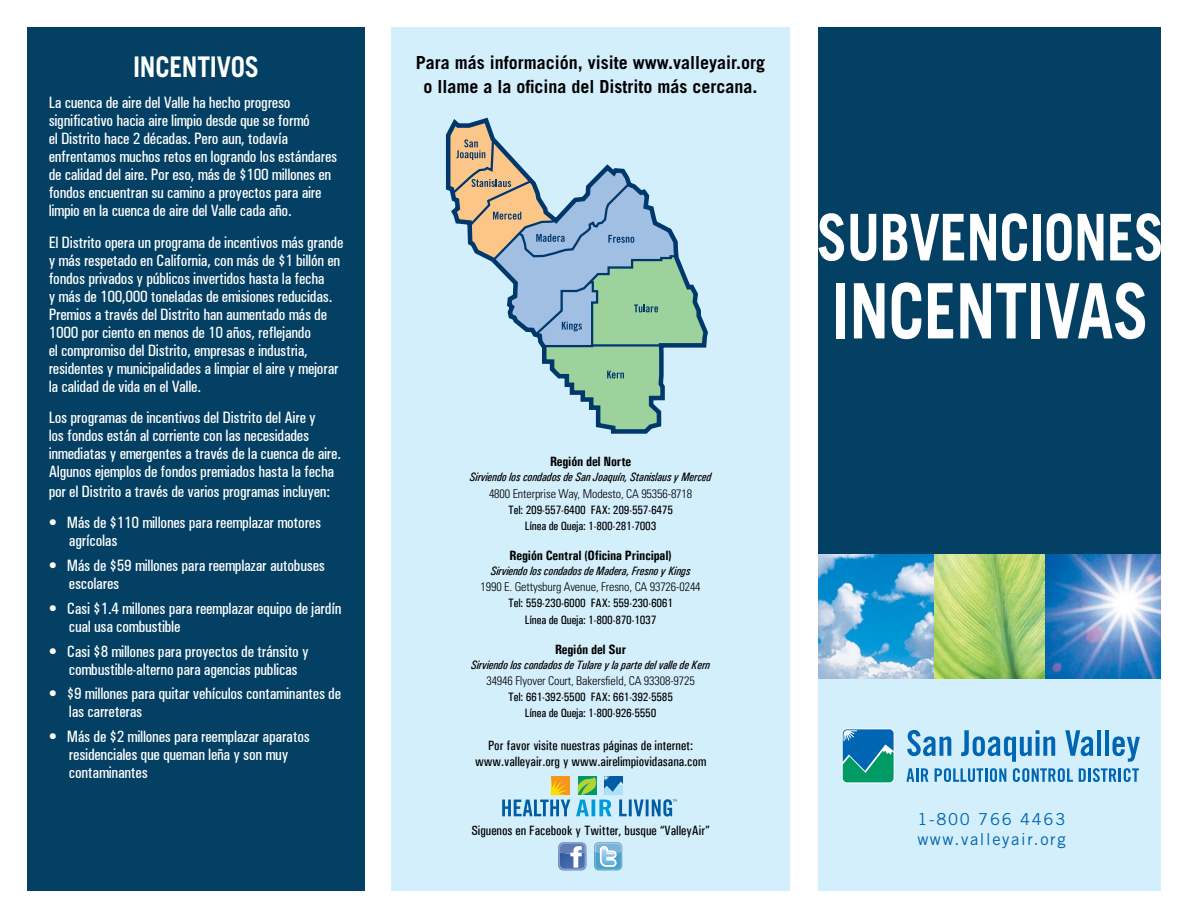
<style>
.page{position:relative;width:1188px;height:918px;background:#fff}
.page>*{position:absolute;margin:0;border:0;box-sizing:border-box;transform-origin:0 0}
.t1{font:700 76.5px "Trade Gothic LT Std";color:#fff;scale:.85 1}
.t2{font:700 64.5px "Trade Gothic LT Std";color:#fff;scale:.85 1}
.t3{font:700 28.5px "Trade Gothic LT Std";letter-spacing:-.01em;color:#fff;scale:.9 1}
.t4{font:700 18px/24px "Trade Gothic LT Std";color:#000;text-align:center}
.t5{font:500 16.5px/18px "Univers Condensed W1";letter-spacing:-.015em;color:#fff}
.t6{font:16.5px/19.8px "Trade Gothic LT Std";letter-spacing:.1em;color:#0066b3}
.t7{font:500 condensed 13.5px/16.2px "Univers";color:#000;text-align:center}
.t8{font:700 condensed 13.5px "Univers";letter-spacing:-.01em;color:#000}
.t9{font:500 condensed 12.15px/16.2px "Univers";letter-spacing:-.01em;color:#000;text-align:center}
.t10{font:italic 500 condensed 12.15px "Univers";letter-spacing:-.01em;color:#000}
.t11{font:300 condensed 12.15px "Univers LT Std";letter-spacing:-.01em;color:#000}
</style>
<div class="page">
<img style="left:1044px;top:553px;width:117px;height:127px">
<img style="left:933px;top:553px;width:111px;height:127px">
<img style="left:818px;top:553px;width:115px;height:127px">
<div style="left:818px;top:680px;width:343px;height:211px;background:#d4effc"></div>
<div style="left:27px;top:27px;width:337px;height:864px;background:#044063"></div>
<div style="left:392px;top:27px;width:398px;height:864px;background:#d4effc"></div>
<div style="left:818px;top:27px;width:343px;height:526px;background:#044063"></div>
<svg style="left:447px;top:121px;width:259px;height:310px"></svg>
<svg style="left:558px;top:842px;width:28px;height:28px"></svg>
<svg style="left:594px;top:842px;width:28px;height:28px"></svg>
<svg style="left:907px;top:730px;width:44px;height:26px"></svg>
<svg style="left:961px;top:730px;width:94px;height:32px"></svg>
<svg style="left:1065px;top:730px;width:28px;height:26px"></svg>
<hr style="left:1097px;top:730px;width:4px;height:26px;background:#0066b3">
<hr style="left:1105px;top:730px;width:4px;height:26px;background:#0066b3">
<svg style="left:1113px;top:736px;width:27px;height:26px"></svg>
<svg style="left:906px;top:768px;width:22px;height:14px"></svg>
<svg style="left:935px;top:768px;width:71px;height:14px"></svg>
<svg style="left:1013px;top:768px;width:60px;height:14px"></svg>
<svg style="left:1079px;top:768px;width:7px;height:14px"></svg>
<hr style="left:1088px;top:768px;width:3px;height:14px;background:#0066b3">
<svg style="left:1093px;top:768px;width:46px;height:14px"></svg>
<svg style="left:842px;top:728px;width:52px;height:55px"></svg>
<svg style="left:843px;top:729px;width:51px;height:53px;background:#18899b"></svg>
<svg style="left:502px;top:776px;width:68px;height:40px"></svg>
<svg style="left:576px;top:776px;width:101px;height:41px"></svg>
<h3 class="t3" style="left:133px;top:49px;width:141px">INCENTIVOS</h3>
<p class="t5" style="left:49px;top:94px;width:290px">La cuenca de aire del Valle ha hecho progreso significativo hacia aire limpio desde que se formó<br>el Distrito hace 2 décadas. Pero aun, todavía enfrentamos muchos retos en logrando los estándares de calidad del aire. Por eso, más de $100 millones en fondos encuentran su camino a proyectos para aire limpio en la cuenca de aire del Valle cada año.</p>
<p class="t5" style="left:49px;top:233px;width:296px">El Distrito opera un programa de incentivos más grande y más respetado en California, con más de $1 billón en fondos privados y públicos invertidos hasta la fecha<br>y más de 100,000 toneladas de emisiones reducidas.<br>Premios a través del Distrito han aumentado más de 1000 por ciento en menos de 10 años, reflejando<br>el compromiso del Distrito, empresas e industria, residentes y municipalidades a limpiar el aire y mejorar la calidad de vida en el Valle.</p>
<p class="t5" style="left:49px;top:409px;width:294px">Los programas de incentivos del Distrito del Aire y<br>los fondos están al corriente con las necesidades inmediatas y emergentes a través de la cuenca de aire.<br>Algunos ejemplos de fondos premiados hasta la fecha</p>
<p class="t5" style="left:49px;top:482px;width:283px">por el Distrito a través de varios programas incluyen:</p>
<p class="t5" style="left:69px;top:514px;width:254px;text-indent:-20px">• Más de $110 millones para reemplazar motores agrícolas</p>
<p class="t5" style="left:69px;top:557px;width:258px;text-indent:-20px">• Más de $59 millones para reemplazar autobuses escolares</p>
<p class="t5" style="left:69px;top:599px;width:274px;text-indent:-20px">• Casi $1.4 millones para reemplazar equipo de jardín cual usa combustible</p>
<p class="t5" style="left:49px;top:642px;width:262px;text-align:center">• Casi $8 millones para proyectos de tránsito y combustible-alterno para agencias publicas</p>
<p class="t5" style="left:69px;top:685px;width:274px;text-indent:-20px">• $9 millones para quitar vehículos contaminantes de las carreteras</p>
<p class="t5" style="left:69px;top:728px;width:242px;text-indent:-20px">• Más de $2 millones para reemplazar aparatos residenciales que queman leña y son muy contaminantes</p>
<p class="t4" style="left:416px;top:51px;width:351px">Para más información, visite www.valleyair.org o llame a la oficina del Distrito más cercana.</p>
<p class="t8" style="left:550px;top:454px;width:83px">Región del Norte</p>
<p class="t10" style="left:470px;top:470px;width:243px">Sirviendo los condados de San Joaquín, Stanislaus y Merced</p>
<p class="t11" style="left:489px;top:486px;width:205px">4800 Enterprise Way, Modesto, CA 95356-8718</p>
<p class="t9" style="left:508px;top:502px;width:166px">Tel: 209-557-6400 FAX: 209-557-6475<br>Línea de Queja: 1-800-281-7003</p>
<p class="t8" style="left:510px;top:547px;width:163px">Región Central (Oficina Principal)</p>
<p class="t10" style="left:491px;top:564px;width:201px">Sirviendo los condados de Madera, Fresno y Kings</p>
<p class="t11" style="left:481px;top:580px;width:222px">1990 E. Gettysburg Avenue, Fresno, CA 93726-0244</p>
<p class="t9" style="left:508px;top:595px;width:166px">Tel: 559-230-6000 FAX: 559-230-6061<br>Línea de Queja: 1-800-870-1037</p>
<p class="t8" style="left:555px;top:641px;width:73px">Región del Sur</p>
<p class="t10" style="left:471px;top:657px;width:241px">Sirviendo los condados de Tulare y la parte del valle de Kern</p>
<p class="t11" style="left:486px;top:673px;width:210px">34946 Flyover Court, Bakersfield, CA 93308-9725</p>
<p class="t9" style="left:508px;top:689px;width:166px">Tel: 661-392-5500 FAX: 661-392-5585<br>Línea de Queja: 1-800-926-5550</p>
<p class="t7" style="left:475px;top:738px;width:233px">Por favor visite nuestras páginas de internet: www.valleyair.org y www.airelimpiovidasana.com</p>
<p class="t7" style="left:472px;top:822px;width:240px">Siguenos en Facebook y Twitter, busque “ValleyAir”</p>
<h2 class="t2" style="left:817px;top:198px;width:143px">subvenciones</h2>
<h1 class="t1" style="left:832px;top:264px;width:37px">incentiv</h1>
<h1 class="t1" style="left:1077px;top:264px;width:77px">as</h1>
<p class="t6" style="left:917px;top:809px;width:150px">1-800 766 4463 www.valleyair.org</p>
</div>
